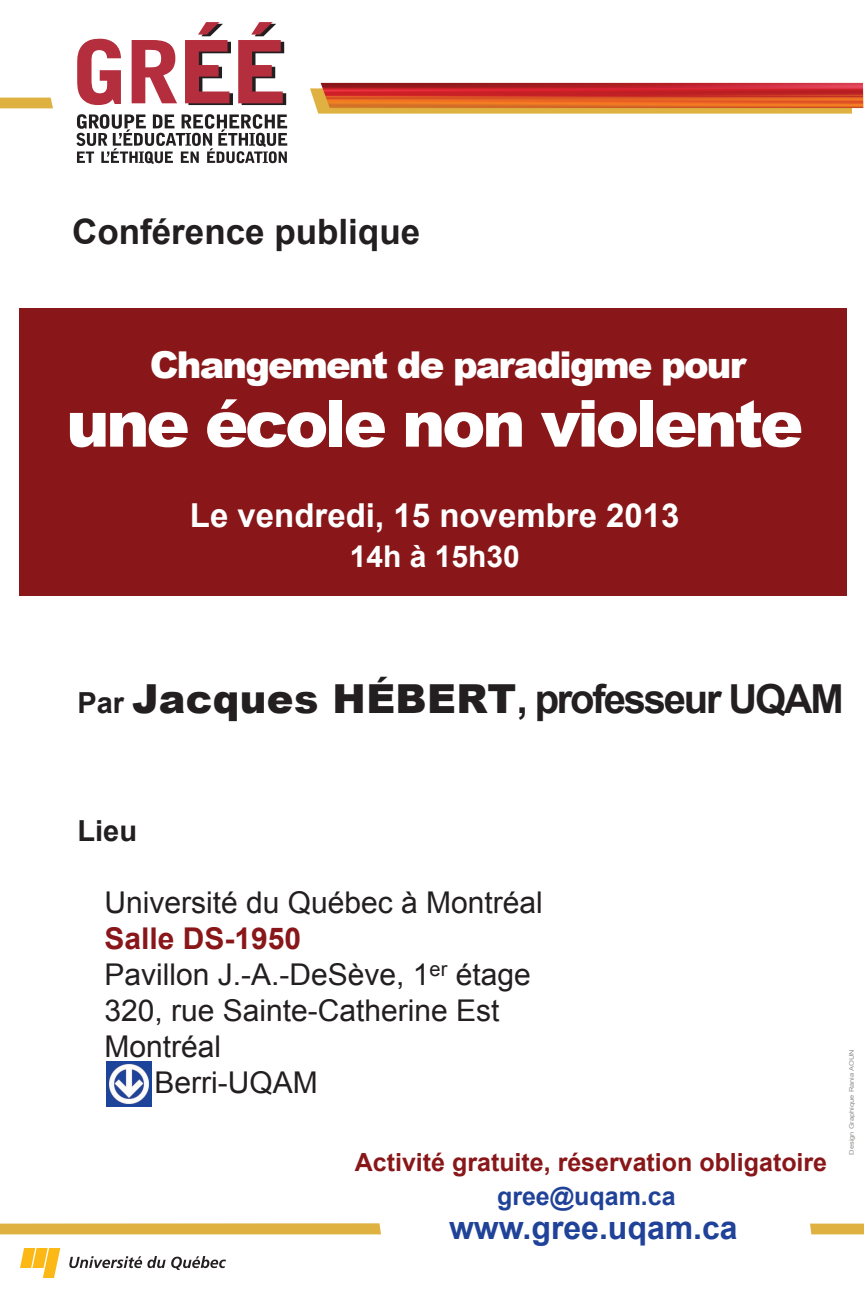
<style>
.page{position:relative;width:864px;height:1296px;background:#fff}
.page>*{position:absolute;margin:0;border:0;box-sizing:border-box;transform-origin:0 0}
.t1{font:900 65px "Arial";letter-spacing:-.05em;color:#fff}
.t2{font:700 40px "Arial";letter-spacing:-.055em;color:#231f20}
.t3{font:900 37px "Arial";letter-spacing:-.05em;color:#fff}
.t4{font:700 35px "Arial";color:#231f20}
.t5{font:700 33px "Arial";color:#fff}
.t6{font:700 32px "Arial";color:#204298}
.t7{font:30px "Arial";color:#231f20}
.t8{font:700 30px "Arial";color:#891719}
.t9{font:700 30px "Arial";color:#fff}
.t10{font:700 29px "Arial";color:#231f20}
.t11{font:700 25px "Arial";color:#891719}
.t12{font:700 25px "Arial";color:#204298}
.t13{font:6.2px "Arial";color:#918e8a;scale:1.2 1}
.s1{font-size:29px}
.s2{font-weight:900}
</style>
<div class="page">
<svg style="left:0;top:98px;width:53px;height:10px"></svg>
<svg style="left:310px;top:88px;width:542px;height:26px;background:#e1b750"></svg>
<img style="left:321px;top:83px;width:542px;height:25px">
<svg style="left:77px;top:39px;width:44px;height:66px"></svg>
<svg style="left:132px;top:40px;width:45px;height:63px"></svg>
<svg style="left:185px;top:22px;width:101px;height:83px"></svg>
<svg style="left:76px;top:114px;width:211px;height:50px"></svg>
<div style="left:19px;top:308px;width:828px;height:288px;background:#891719"></div>
<img style="left:106px;top:1062px;width:46px;height:44px">
<svg style="left:0;top:1223px;width:381px;height:11px;background:#e0b448"></svg>
<svg style="left:810px;top:1224px;width:54px;height:10px"></svg>
<img style="left:21px;top:1248px;width:204px;height:30px">
<p class="t4" style="left:72px;top:209px;width:350px">Conférence publique</p>
<p class="t3" style="left:150px;top:338px;width:598px">Changement de paradigme pour</p>
<h1 class="t1" style="left:66px;top:376px;width:739px">une école non violente</h1>
<p class="t5" style="left:190px;top:493px;width:491px">Le vendredi, 15 novembre 2013</p>
<p class="t9" style="left:350px;top:536px;width:172px">14h à 15h30</p>
<h2 class="t2" style="left:77px;top:672px;width:768px"><span class="s1">Par</span> <span class="s2">Jacques HÉBERT</span>, professeur UQAM</h2>
<p class="t10" style="left:77px;top:812px;width:61px">Lieu</p>
<p class="t7" style="left:104px;top:883px;width:440px">Université du Québec à Montréal</p>
<p class="t8" style="left:104px;top:918px;width:198px">Salle DS-1950</p>
<p class="t7" style="left:104px;top:955px;width:428px">Pavillon J.-A.-DeSève, 1<sup>er</sup> étage</p>
<p class="t7" style="left:104px;top:991px;width:397px">320, rue Sainte-Catherine Est</p>
<p class="t7" style="left:104px;top:1027px;width:118px">Montréal</p>
<p class="t7" style="left:154px;top:1063px;width:165px">Berri-UQAM</p>
<p class="t11" style="left:355px;top:1145px;width:474px">Activité gratuite, réservation obligatoire</p>
<p class="t12" style="left:497px;top:1180px;width:180px">gree@uqam.ca</p>
<p class="t6" style="left:449px;top:1207px;width:290px">www.gree.uqam.ca</p>
<p class="t13" style="left:848px;top:1155px;width:89px;rotate:-90deg">Design Graphique Rania AOUN</p>
</div>
